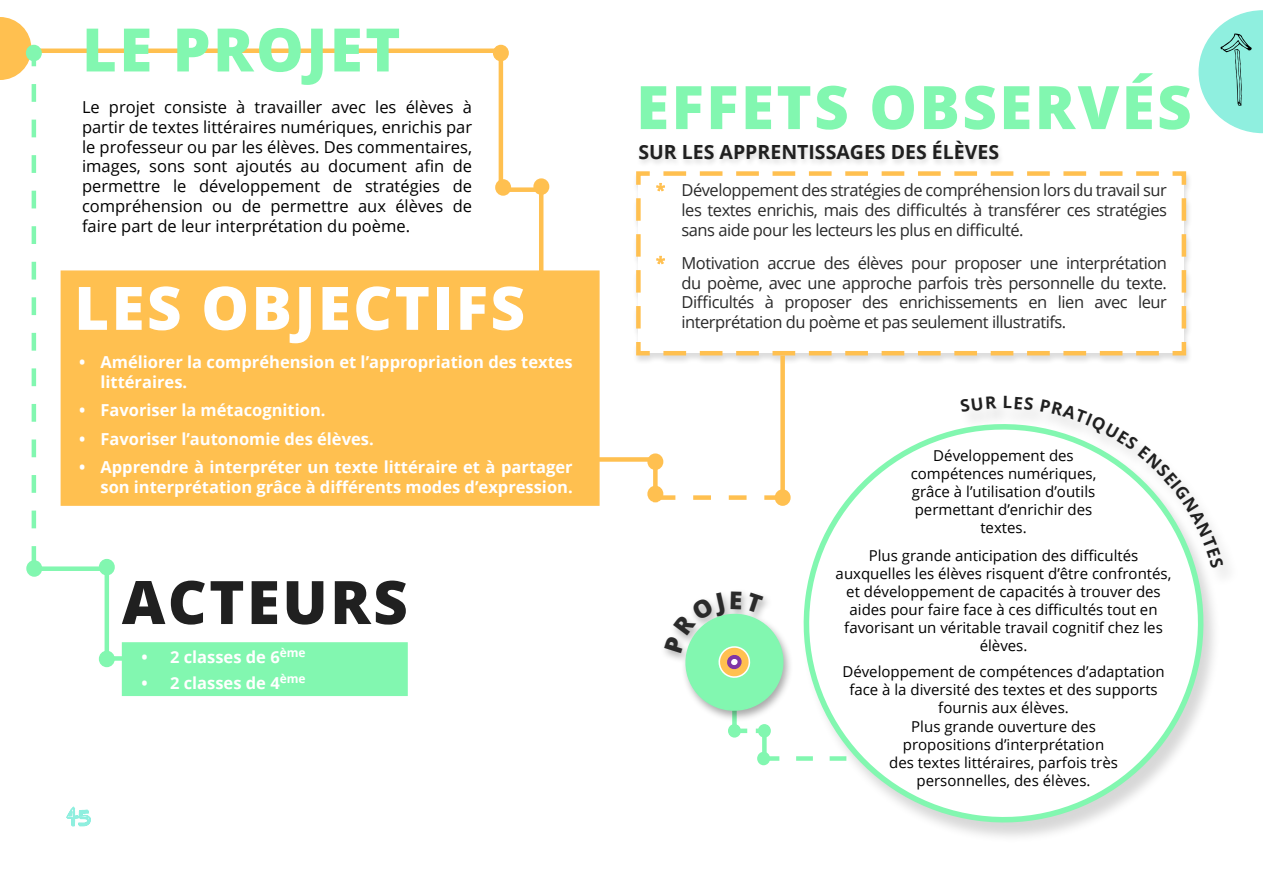
<style>
.page{position:relative;width:1263px;height:893px;background:#fff}
.page>*{position:absolute;margin:0;border:0;box-sizing:border-box;transform-origin:0 0}
.t1{font:108px "Private Fort";color:#000}
.t2{font:73.65px "Private Fort";color:#000}
.t3{font:800 60px "Open Sans";letter-spacing:.04em;color:#82f7b0}
.t4{font:800 60px "Open Sans";letter-spacing:.04em;color:#fff}
.t5{font:800 60px "Open Sans";letter-spacing:.04em;color:#202020}
.t6{font:700 19.5px "Open Sans";color:#202020}
.t7{font:16.5px/19.8px "Open Sans";letter-spacing:-.03em;color:#2a2a2a;text-align:justify}
.t8{font:16.5px/19.8px "Open Sans";color:#000;text-align:justify}
.t9{font:700 16.5px/19.8px "Open Sans";color:#fff}
.t10{font:15px/18px "Open Sans";color:#000;text-align:center}
.s1{color:#ffc050}
</style>
<div class="page">
<svg style="left:770px;top:756px;width:10px;height:5px"></svg>
<div style="left:632px;top:140px;width:560px;height:225px;background:#000;opacity:.14"></div>
<svg style="left:634px;top:169px;width:554px;height:189px"></svg>
<hr style="left:16px;top:49px;width:485px;height:4px;background:#ffc050">
<div style="left:501px;top:187px;width:40px;height:5px;background:#ffc050"></div>
<div style="left:122px;top:642px;width:286px;height:54px;background:#82f7b0;border:2px solid #82f7b0"></div>
<div style="left:61px;top:270px;width:539px;height:236px;background:#ffc050;border:2px solid #ffc050"></div>
<svg style="left:656px;top:183px;width:9px;height:9px"></svg>
<svg style="left:656px;top:256px;width:9px;height:9px"></svg>
<div style="left:495px;top:47px;width:12px;height:12px;background:#ffc050;border-radius:50%"></div>
<div style="left:493px;top:45px;width:16px;height:16px;border:4px solid #ffc050;border-radius:50%"></div>
<div style="left:497px;top:181px;width:12px;height:12px;background:#ffc050;border-radius:50%"></div>
<div style="left:495px;top:179px;width:16px;height:17px;border:4px solid #ffc050;border-radius:50%"></div>
<div style="left:536px;top:181px;width:11px;height:12px;background:#ffc050;border-radius:50%"></div>
<div style="left:533px;top:178px;width:16px;height:17px;border:4px solid #ffc050;border-radius:50%"></div>
<hr style="left:499px;top:51px;width:4px;height:136px;background:#ffc050">
<hr style="left:539px;top:187px;width:4px;height:136px;background:#ffc050">
<div style="left:590px;top:457px;width:65px;height:5px;background:#ffc050"></div>
<div style="left:650px;top:456px;width:11px;height:12px;background:#ffc050;border-radius:50%"></div>
<div style="left:647px;top:453px;width:16px;height:17px;border:4px solid #ffc050;border-radius:50%"></div>
<div style="left:653px;top:461px;width:5px;height:41px;background:#ffc050"></div>
<div style="left:34px;top:566px;width:75px;height:5px;background:#82f7b0"></div>
<div style="left:107px;top:656px;width:25px;height:5px;background:#82f7b0"></div>
<svg style="left:0;top:17px;width:36px;height:547px"></svg>
<svg style="left:796px;top:408px;width:424px;height:429px"></svg>
<svg style="left:661px;top:495px;width:114px;height:5px"></svg>
<div style="left:780px;top:355px;width:5px;height:145px;background:#ffc050"></div>
<div style="left:650px;top:488px;width:11px;height:12px;background:#ffc050;border-radius:50%"></div>
<div style="left:647px;top:486px;width:16px;height:16px;border:4px solid #ffc050;border-radius:50%"></div>
<div style="left:28px;top:47px;width:12px;height:12px;background:#82f7b0;border-radius:50%"></div>
<div style="left:26px;top:45px;width:16px;height:16px;border:4px solid #82f7b0;border-radius:50%"></div>
<div style="left:29px;top:562px;width:11px;height:12px;background:#82f7b0;border-radius:50%"></div>
<div style="left:26px;top:560px;width:16px;height:17px;border:4px solid #82f7b0;border-radius:50%"></div>
<div style="left:101px;top:561px;width:12px;height:12px;background:#82f7b0;border-radius:50%"></div>
<div style="left:99px;top:559px;width:16px;height:16px;border:4px solid #82f7b0;border-radius:50%"></div>
<div style="left:101px;top:653px;width:12px;height:12px;background:#82f7b0;border-radius:50%"></div>
<div style="left:99px;top:651px;width:16px;height:16px;border:4px solid #82f7b0;border-radius:50%"></div>
<div style="left:777px;top:492px;width:11px;height:12px;background:#ffc050;border-radius:50%"></div>
<div style="left:775px;top:489px;width:16px;height:17px;border:4px solid #ffc050;border-radius:50%"></div>
<hr style="left:105px;top:566px;width:4px;height:95px;background:#82f7b0">
<div style="left:759px;top:725px;width:11px;height:12px;background:#82f7b0;border-radius:50%"></div>
<div style="left:758px;top:724px;width:13px;height:14px;border:2px solid #82f7b0;border-radius:50%"></div>
<div style="left:729px;top:725px;width:11px;height:12px;background:#82f7b0;border-radius:50%"></div>
<div style="left:728px;top:724px;width:13px;height:14px;border:2px solid #82f7b0;border-radius:50%"></div>
<div style="left:758px;top:752px;width:11px;height:12px;background:#82f7b0;border-radius:50%"></div>
<div style="left:757px;top:752px;width:13px;height:13px;border:2px solid #82f7b0;border-radius:50%"></div>
<svg style="left:739px;top:729px;width:22px;height:4px"></svg>
<div style="left:732px;top:688px;width:5px;height:45px;background:#82f7b0"></div>
<div style="left:660px;top:588px;width:134px;height:135px;background:#000;opacity:.34"></div>
<div style="left:762px;top:729px;width:5px;height:32px;background:#82f7b0"></div>
<svg style="left:66px;top:806px;width:25px;height:20px"></svg>
<svg style="left:1198px;top:10px;width:65px;height:124px"></svg>
<svg style="left:960px;top:408px;width:37px;height:4px"></svg>
<svg style="left:1004px;top:408px;width:30px;height:2px"></svg>
<svg style="left:1040px;top:408px;width:184px;height:160px"></svg>
<svg style="left:664px;top:591px;width:124px;height:125px"></svg>
<h3 class="t3" style="left:82px;top:4px;width:320px">LE PROJET</h3>
<p class="t8" style="left:82px;top:97px;width:392px">Le projet consiste à travailler avec les élèves à partir de textes littéraires numériques, enrichis par le professeur ou par les élèves. Des commentaires, images, sons sont ajoutés au document afin de permettre le développement de stratégies de compréhension ou de permettre aux élèves de faire part de leur interprétation du poème.</p>
<h3 class="t4" style="left:74px;top:262px;width:452px">LES OBJECTIFS</h3>
<p class="t9" style="left:100px;top:352px;width:474px;text-indent:-21px">• Améliorer la compréhension et l’appropriation des textes littéraires.</p>
<p class="t9" style="left:79px;top:400px;width:248px">• Favoriser la métacognition.</p>
<p class="t9" style="left:79px;top:428px;width:296px">• Favoriser l’autonomie des élèves.</p>
<p class="t9" style="left:79px;top:456px;width:495px;text-align:right">• Apprendre à interpréter un texte littéraire et à partager son interprétation grâce à différents modes d’expression.</p>
<h3 class="t5" style="left:122px;top:557px;width:287px">ACTEURS</h3>
<p class="t9" style="left:141px;top:647px;width:166px">• 2 classes de 6<sup>ème</sup></p>
<p class="t9" style="left:141px;top:672px;width:166px">• 2 classes de 4<sup>ème</sup></p>
<h3 class="t3" style="left:636px;top:62px;width:557px">EFFETS OBSERVÉS</h3>
<h3 class="t6" style="left:638px;top:138px;width:362px">SUR LES APPRENTISSAGES DES ÉLÈVES</h3>
<p class="t7" style="left:681px;top:180px;width:487px;text-indent:-26px"><span class="s1">*</span> Développement des stratégies de compréhension lors du travail sur les textes enrichis, mais des difficultés à transférer ces stratégies sans aide pour les lecteurs les plus en difficulté.</p>
<p class="t7" style="left:681px;top:253px;width:487px;text-indent:-26px"><span class="s1">*</span> Motivation accrue des élèves pour proposer une interprétation du poème, avec une approche parfois très personnelle du texte.<br>Difficultés à proposer des enrichissements en lien avec leur interprétation du poème et pas seulement illustratifs.</p>
<h1 class="t1" style="left:1174px;top:52px;width:21px;rotate:-90deg">&gt;</h1>
<h2 class="t2" style="left:1234px;top:43px;width:10px">l</h2>
<p class="t10" style="left:911px;top:446px;width:187px">Développement des compétences numériques, grâce à l’utilisation d’outils permettant d’enrichir des textes.</p>
<p class="t10" style="left:836px;top:546px;width:337px">Plus grande anticipation des difficultés auxquelles les élèves risquent d’être confrontés, et développement de capacités à trouver des aides pour faire face à ces difficultés tout en favorisant un véritable travail cognitif chez les élèves.</p>
<p class="t10" style="left:842px;top:662px;width:324px">Développement de compétences d’adaptation face à la diversité des textes et des supports fournis aux élèves.<br>Plus grande ouverture des<br>propositions d’interprétation<br>des textes littéraires, parfois très personnelles, des élèves.</p>
</div>
